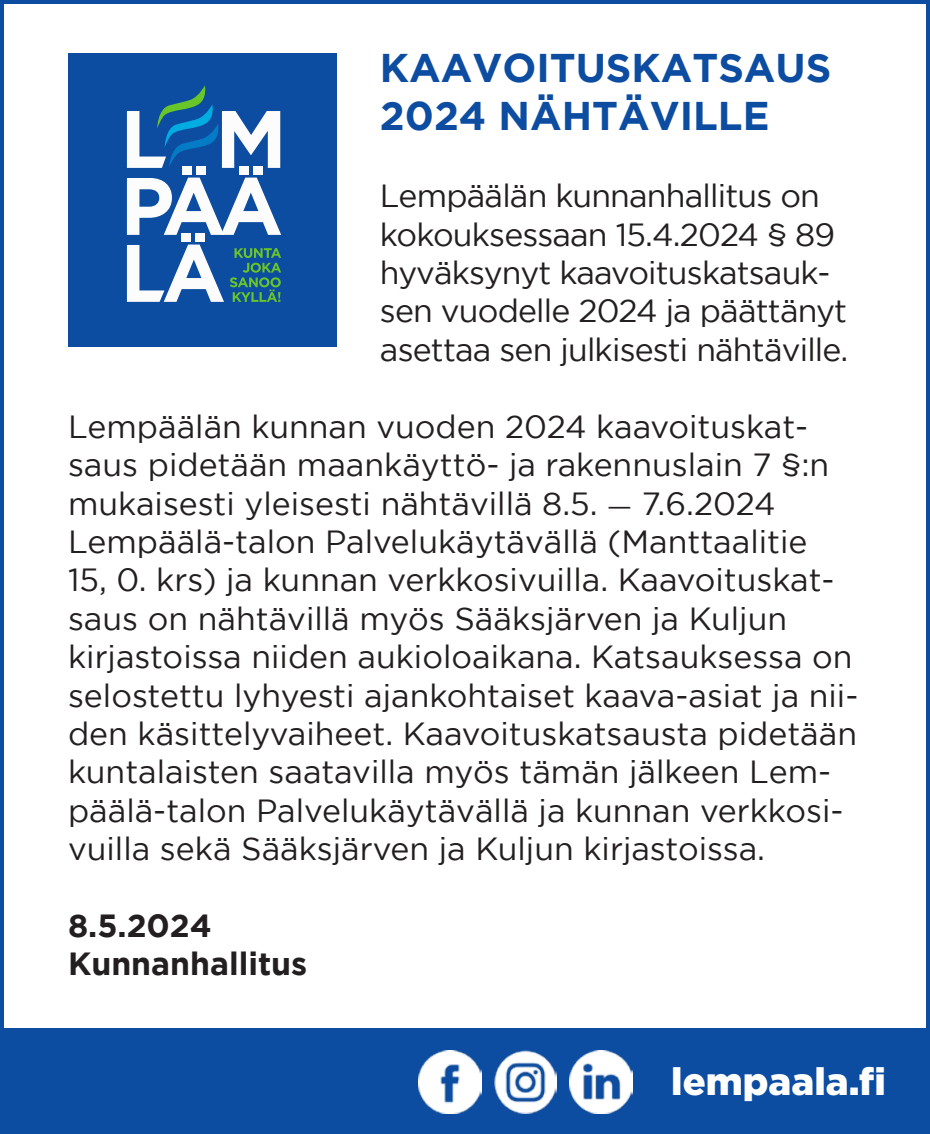
<style>
.page{position:relative;width:930px;height:1134px;background:#fff}
.page>*{position:absolute;margin:0;border:0;box-sizing:border-box;transform-origin:0 0}
.t1{font:700 40px/48px "Gotham";color:#0d4da1}
.t2{font:900 38px "Gotham";color:#fff}
.t3{font:32px/38.4px "Gotham";color:#231f20}
.t4{font:32px/38.4px "Gotham";letter-spacing:-.025em;color:#231f20}
.t5{font:700 32px/38.4px "Gotham";color:#231f20}
.s1{font-family:"Minion Pro"}
</style>
<div class="page">
<div style="left:68px;top:53px;width:269px;height:294px;background:#0d4da1"></div>
<svg style="left:230px;top:248px;width:51px;height:54px"></svg>
<div style="left:182px;top:166px;width:10px;height:9px;background:#fcfcfc"></div>
<div style="left:196px;top:166px;width:10px;height:9px;background:#fcfcfc"></div>
<svg style="left:127px;top:178px;width:154px;height:57px"></svg>
<div style="left:239px;top:166px;width:10px;height:9px;background:#fcfcfc"></div>
<div style="left:253px;top:166px;width:10px;height:9px;background:#fcfcfc"></div>
<div style="left:182px;top:233px;width:9px;height:9px;background:#fcfcfc"></div>
<div style="left:196px;top:233px;width:9px;height:9px;background:#fcfcfc"></div>
<svg style="left:127px;top:245px;width:97px;height:57px"></svg>
<svg style="left:127px;top:85px;width:153px;height:83px"></svg>
<div style="left:0;top:1028px;width:930px;height:106px;background:#0d4da1"></div>
<img style="left:419px;top:1051px;width:62px;height:62px">
<img style="left:494px;top:1051px;width:63px;height:62px">
<img style="left:569px;top:1050px;width:63px;height:63px">
<p class="t1" style="left:380px;top:43px;width:453px">KAAVOITUSKATSAUS<br>2024 NÄHTÄVILLE</p>
<p class="t4" style="left:380px;top:176px;width:470px">Lempäälän kunnanhallitus on kokouksessaan 15.4.2024 § 89 hyväksynyt kaavoituskatsauk&shy;sen vuodelle 2024 ja päättänyt asettaa sen julkisesti nähtäville.</p>
<p class="t3" style="left:68px;top:407px;width:792px">Lempäälän kunnan vuoden 2024 kaavoituskat&shy;saus pidetään maankäyttö- ja rakennuslain 7 §:n mukaisesti yleisesti nähtävillä 8.5. <span class="s1">-</span> 7.6.2024<br>Lempäälä-talon Palvelukäytävällä (Manttaalitie<br>15, 0. krs) ja kunnan verkkosivuilla. Kaavoituskat&shy;saus on nähtävillä myös Sääksjärven ja Kuljun kirjastoissa niiden aukioloaikana. Katsauksessa on selostettu lyhyesti ajankohtaiset kaava-asiat ja nii&shy;den käsittelyvaiheet. Kaavoituskatsausta pidetään kuntalaisten saatavilla myös tämän jälkeen Lem&shy;päälä-talon Palvelukäytävällä ja kunnan verkkosi&shy;vuilla sekä Sääksjärven ja Kuljun kirjastoissa.</p>
<p class="t5" style="left:68px;top:905px;width:241px">8.5.2024<br>Kunnanhallitus</p>
<p class="t2" style="left:671px;top:1060px;width:216px">lempaala.fi</p>
</div>
